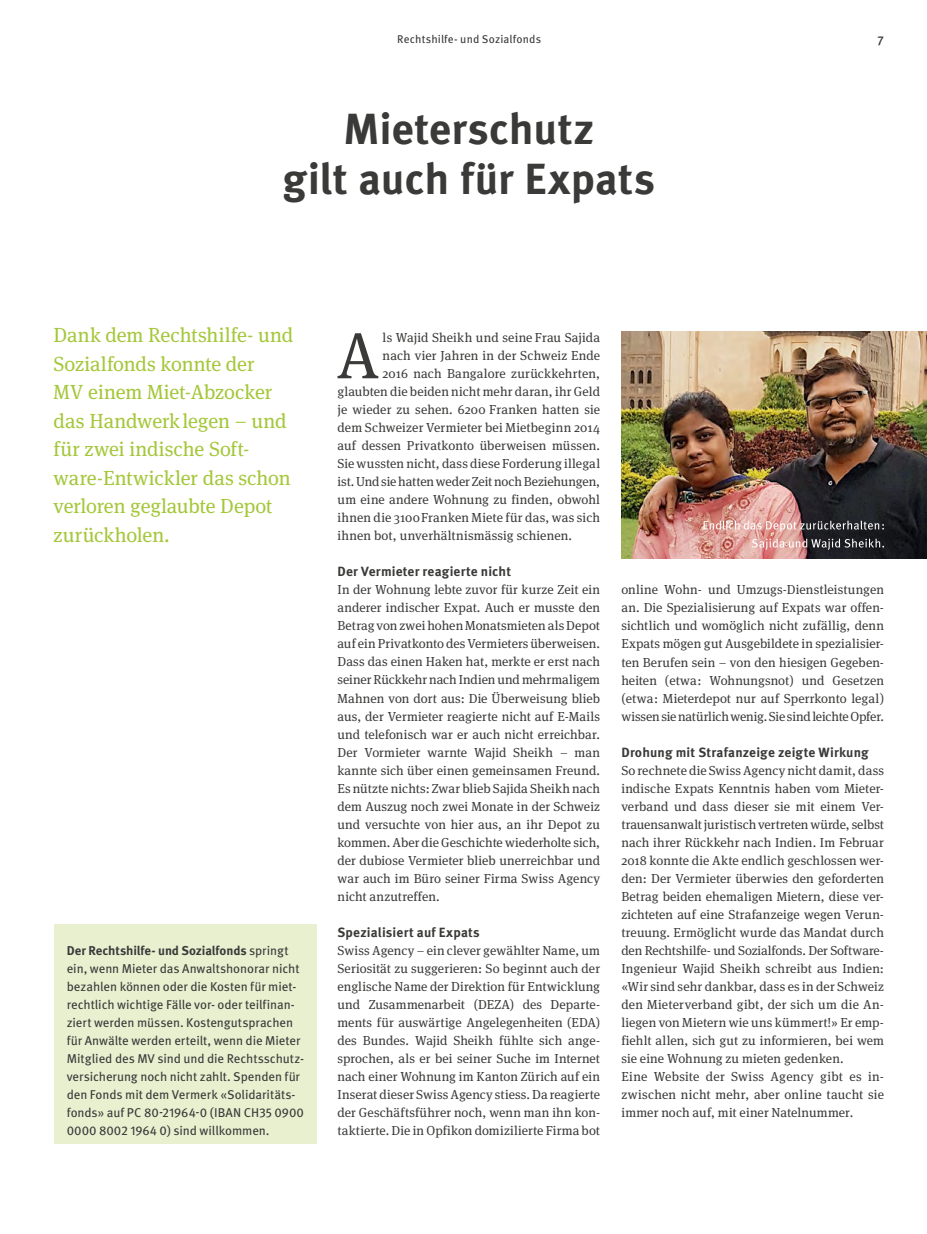
<style>
.page{position:relative;width:927px;height:1234px;background:#fff}
.page>*{position:absolute;margin:0;border:0;box-sizing:border-box;transform-origin:0 0}
.t1{font:65.25px "Meta Serif";color:#3a3a39}
.t2{font:700 43.5px/49.5px "Meta OT";color:#3a3a39;text-align:center}
.t3{font:20.4px/28.5px "Meta Serif";color:#a4c739}
.t4{font:700 13.35px "Meta OT";letter-spacing:.01em;color:#3a3a39}
.t5{font:13.05px/18px "Meta Serif";letter-spacing:.01em;color:#3a3a39;text-align:justify}
.t6{font:12.75px/18px "Meta OT";letter-spacing:-.005em;color:#3a3a39}
.t7{font:500 12.75px "Meta OT";color:#3a3a39}
.t8{font:11.25px "Meta OT";letter-spacing:.01em;color:#3a3a39}
.s1{font-weight:700}
</style>
<div class="page">
<div style="left:54px;top:923px;width:262px;height:220px;background:#e8f0d0"></div>
<img style="left:621px;top:331px;width:306px;height:227px">
<svg style="left:752px;top:538px;width:132px;height:11px"></svg>
<svg style="left:704px;top:520px;width:180px;height:12px;background:#9d8280"></svg>
<p class="t8" style="left:397px;top:32px;width:145px">Rechtshilfe- und Sozialfonds</p>
<p class="t7" style="left:878px;top:30px;width:8px">7</p>
<h2 class="t2" style="left:282px;top:105px;width:374px">Mieterschutz<br>gilt auch für Expats</h2>
<h3 class="t3" style="left:54px;top:319px;width:241px">Dank dem Rechtshilfe- und<br>Sozialfonds konnte der<br>MV einem Miet-Abzocker das Handwerk legen – und für zwei indische Soft&shy;ware-Entwickler das schon verloren geglaubte Depot zurückholen.</h3>
<h1 class="t1" style="left:336px;top:301px;width:44px">A</h1>
<p class="t5" style="left:383px;top:327px;width:219px">ls Wajid Sheikh und seine Frau Sajida</p>
<p class="t5" style="left:383px;top:345px;width:219px">nach vier Jahren in der Schweiz Ende</p>
<p class="t5" style="left:383px;top:363px;width:219px">2016 nach Bangalore zurückkehrten,</p>
<p class="t5" style="left:337px;top:381px;width:264px">glaubten die beiden nicht mehr daran, ihr Geld</p>
<p class="t5" style="left:337px;top:399px;width:264px">je wieder zu sehen. 6200 Franken hatten sie</p>
<p class="t5" style="left:337px;top:417px;width:264px">dem Schweizer Vermieter bei Mietbeginn 2014</p>
<p class="t5" style="left:337px;top:435px;width:264px">auf dessen Privatkonto überweisen müssen.</p>
<p class="t5" style="left:337px;top:453px;width:264px">Sie wussten nicht, dass diese Forderung illegal</p>
<p class="t5" style="left:337px;top:471px;width:264px">ist. Und sie hatten weder Zeit noch Beziehungen,</p>
<p class="t5" style="left:337px;top:489px;width:264px">um eine andere Wohnung zu finden, obwohl</p>
<p class="t5" style="left:337px;top:507px;width:264px">ihnen die 3100 Franken Miete für das, was sich</p>
<p class="t5" style="left:337px;top:525px;width:236px">ihnen bot, unverhältnismässig schienen.</p>
<p class="t4" style="left:337px;top:563px;width:175px">Der Vermieter reagierte nicht</p>
<p class="t5" style="left:337px;top:579px;width:264px">In der Wohnung lebte zuvor für kurze Zeit ein anderer indischer Expat. Auch er musste den Betrag von zwei hohen Monatsmieten als Depot auf ein Privatkonto des Vermieters überweisen.<br>Dass das einen Haken hat, merkte er erst nach seiner Rückkehr nach Indien und mehrmaligem Mahnen von dort aus: Die Überweisung blieb aus, der Vermieter reagierte nicht auf E-Mails und telefonisch war er auch nicht erreichbar.<br>Der Vormieter warnte Wajid Sheikh – man kannte sich über einen gemeinsamen Freund.<br>Es nützte nichts: Zwar blieb Sajida Sheikh nach dem Auszug noch zwei Monate in der Schweiz und versuchte von hier aus, an ihr Depot zu kommen. Aber die Geschichte wiederholte sich, der dubiose Vermieter blieb unerreichbar und war auch im Büro seiner Firma Swiss Agency nicht anzutreffen.</p>
<p class="t4" style="left:337px;top:923px;width:144px">Spezialisiert auf Expats</p>
<p class="t5" style="left:337px;top:939px;width:264px">Swiss Agency – ein clever gewählter Name, um Seriosität zu suggerieren: So beginnt auch der englische Name der Direktion für Entwicklung und Zusammenarbeit (DEZA) des Departe&shy;ments für auswärtige Angelegenheiten (EDA) des Bundes. Wajid Sheikh fühlte sich ange&shy;sprochen, als er bei seiner Suche im Internet nach einer Wohnung im Kanton Zürich auf ein Inserat dieser Swiss Agency stiess. Da reagierte der Geschäftsführer noch, wenn man ihn kon&shy;taktierte. Die in Opfikon domizilierte Firma bot</p>
<p class="t6" style="left:67px;top:941px;width:239px"><span class="s1">Der Rechtshilfe- und Sozialfonds</span> springt ein, wenn Mieter das Anwaltshonorar nicht bezahlen können oder die Kosten für miet&shy;rechtlich wichtige Fälle vor- oder teilfinan&shy;ziert werden müssen. Kostengutsprachen für Anwälte werden erteilt, wenn die Mieter Mitglied des MV sind und die Rechtsschutz&shy;versicherung noch nicht zahlt. Spenden für den Fonds mit dem Vermerk «Solidaritäts&shy;fonds» auf PC 80-21964-0 (IBAN CH35 0900<br>0000 8002 1964 0) sind willkommen.</p>
<p class="t5" style="left:621px;top:579px;width:264px">online Wohn- und Umzugs-Dienstleistungen an. Die Spezialisierung auf Expats war offen&shy;sichtlich und womöglich nicht zufällig, denn Expats mögen gut Ausgebildete in spezialisier&shy;ten Berufen sein – von den hiesigen Gegeben&shy;heiten (etwa: Wohnungsnot) und Gesetzen (etwa: Mieterdepot nur auf Sperrkonto legal) wissen sie natürlich wenig. Sie sind leichte Opfer.</p>
<p class="t4" style="left:621px;top:743px;width:249px">Drohung mit Strafanzeige zeigte Wirkung</p>
<p class="t5" style="left:621px;top:759px;width:264px;text-align:left">So rechnete die Swiss Agency nicht damit, dass indische Expats Kenntnis haben vom Mieter&shy;verband und dass dieser sie mit einem Ver&shy;trauensanwalt juristisch vertreten würde, selbst nach ihrer Rückkehr nach Indien. Im Februar 2018 konnte die Akte endlich geschlossen wer&shy;den: Der Vermieter überwies den geforderten Betrag beiden ehemaligen Mietern, diese ver&shy;zichteten auf eine Strafanzeige wegen Verun&shy;treuung. Ermöglicht wurde das Mandat durch den Rechtshilfe- und Sozialfonds. Der Software-Ingenieur Wajid Sheikh schreibt aus Indien: «Wir sind sehr dankbar, dass es in der Schweiz den Mieterverband gibt, der sich um die An&shy;liegen von Mietern wie uns kümmert!» Er emp&shy;fiehlt allen, sich gut zu informieren, bei wem sie eine Wohnung zu mieten gedenken.<br>Eine Website der Swiss Agency gibt es in&shy;zwischen nicht mehr, aber online taucht sie immer noch auf, mit einer Natelnummer.</p>
</div>
